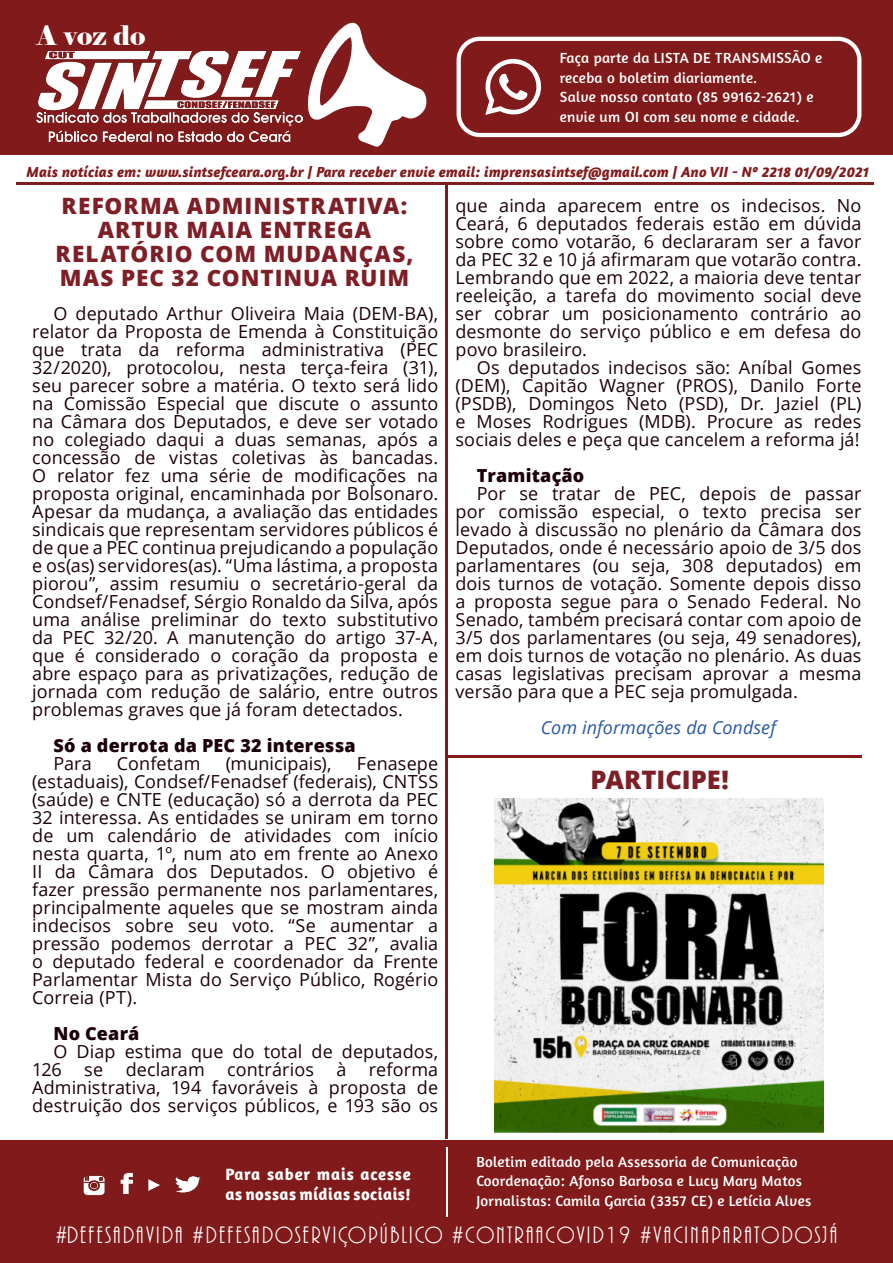
<style>
.page{position:relative;width:893px;height:1263px;background:#fff}
.page>*{position:absolute;margin:0;border:0;box-sizing:border-box;transform-origin:0 0}
.t1{font:26.85px "Elephant";color:#fff}
.t2{font:800 25.5px "Open Sans";color:#7e1f27}
.t3{font:24.6px "ARBONNIE";letter-spacing:.09em;color:#fff}
.t4{font:800 22.5px/24px "Open Sans";letter-spacing:.045em;color:#7e1f27;text-align:center}
.t5{font:18px/18px "Open Sans";letter-spacing:.005em;color:#1b0107;text-align:justify}
.t6{font:800 18px "Open Sans";letter-spacing:.01em;color:#1b0107}
.t7{font:italic 18px "Open Sans";letter-spacing:.005em;color:#2957a6}
.t8{font:700 16.8px/20.1px "Amaranth";letter-spacing:.03em;color:#fff}
.t9{font:15px/19.5px "Amaranth";letter-spacing:.02em;color:#fff}
.t10{font:italic 700 15px "Amaranth";letter-spacing:.01em;color:#811a1b}
</style>
<div class="page">
<div style="left:0;top:0;width:893px;height:154px;background:#811a1b"></div>
<svg style="left:307px;top:22px;width:120px;height:125px"></svg>
<div style="left:0;top:1140px;width:893px;height:123px;background:#811a1b"></div>
<img style="left:37px;top:51px;width:265px;height:90px">
<hr style="left:16px;top:182px;width:858px;height:2px;background:#811a1b">
<hr style="left:447px;top:755px;width:415px;height:2px;background:#811a1b">
<hr style="left:446px;top:185px;width:2px;height:954px;background:#811a1b">
<hr style="left:446px;top:1147px;width:2px;height:70px;background:#fff">
<img style="left:83px;top:1175px;width:22px;height:21px">
<img style="left:120px;top:1172px;width:13px;height:23px">
<img style="left:148px;top:1179px;width:12px;height:12px">
<img style="left:175px;top:1176px;width:26px;height:17px">
<div style="left:457px;top:37px;width:404px;height:100px;border:4px solid #fff;border-radius:21px"></div>
<svg style="left:485px;top:59px;width:57px;height:56px"></svg>
<img style="left:494px;top:799px;width:330px;height:334px">
<p class="t1" style="left:37px;top:18px;width:110px">A voz do</p>
<p class="t9" style="left:560px;top:48px;width:264px">Faça parte da LISTA DE TRANSMISSÃO e receba o boletim diariamente.</p>
<p class="t9" style="left:560px;top:87px;width:255px">Salve nosso contato (85 99162-2621) e envie um OI com seu nome e cidade.</p>
<p class="t10" style="left:26px;top:163px;width:844px">Mais notícias em: www.sintsefceara.org.br | Para receber envie email: imprensasintsef@gmail.com | Ano VII - Nº 2218 01/09/2021</p>
<p class="t4" style="left:56px;top:193px;width:359px">REFORMA ADMINISTRATIVA:<br>ARTUR MAIA ENTREGA<br>RELATÓRIO COM MUDANÇAS,<br>MAS PEC 32 CONTINUA RUIM</p>
<p class="t5" style="left:32px;top:304px;width:407px;text-indent:21px">O deputado Arthur Oliveira Maia (DEM-BA), relator da Proposta de Emenda à Constituição que trata da reforma administrativa (PEC 32/2020), protocolou, nesta terça-feira (31), seu parecer sobre a matéria. O texto será lido na Comissão Especial que discute o assunto na Câmara dos Deputados, e deve ser votado no colegiado daqui a duas semanas, após a concessão de vistas coletivas às bancadas.<br>O relator fez uma série de modificações na proposta original, encaminhada por Bolsonaro.<br>Apesar da mudança, a avaliação das entidades sindicais que representam servidores públicos é de que a PEC continua prejudicando a população e os(as) servidores(as). “Uma lástima, a proposta piorou”, assim resumiu o secretário-geral da Condsef/Fenadsef, Sérgio Ronaldo da Silva, após uma análise preliminar do texto substitutivo da PEC 32/20. A manutenção do artigo 37-A, que é considerado o coração da proposta e abre espaço para as privatizações, redução de jornada com redução de salário, entre outros problemas graves que já foram detectados.</p>
<p class="t6" style="left:54px;top:732px;width:304px">Só a derrota da PEC 32 interessa</p>
<p class="t5" style="left:54px;top:754px;width:40px">Para</p>
<p class="t5" style="left:117px;top:754px;width:85px">Confetam</p>
<p class="t5" style="left:226px;top:754px;width:107px">(municipais),</p>
<p class="t5" style="left:32px;top:754px;width:407px;text-indent:324px">Fenasepe (estaduais), Condsef/Fenadsef (federais), CNTSS (saúde) e CNTE (educação) só a derrota da PEC 32 interessa. As entidades se uniram em torno de um calendário de atividades com início nesta quarta, 1º, num ato em frente ao Anexo II da Câmara dos Deputados. O objetivo é fazer pressão permanente nos parlamentares, principalmente aqueles que se mostram ainda indecisos sobre seu voto. “Se aumentar a pressão podemos derrotar a PEC 32”, avalia o deputado federal e coordenador da Frente Parlamentar Mista do Serviço Público, Rogério Correia (PT).</p>
<p class="t6" style="left:54px;top:1020px;width:87px">No Ceará</p>
<p class="t5" style="left:32px;top:1042px;width:407px;text-indent:21px">O Diap estima que do total de deputados, 126 se declaram contrários à reforma Administrativa, 194 favoráveis à proposta de destruição dos serviços públicos, e 193 são os</p>
<p class="t8" style="left:225px;top:1163px;width:187px">Para saber mais acesse as nossas mídias sociais!</p>
<p class="t5" style="left:455px;top:196px;width:407px">que ainda aparecem entre os indecisos. No Ceará, 6 deputados federais estão em dúvida sobre como votarão, 6 declararam ser a favor da PEC 32 e 10 já afirmaram que votarão contra.<br>Lembrando que em 2022, a maioria deve tentar reeleição, a tarefa do movimento social deve ser cobrar um posicionamento contrário ao desmonte do serviço público e em defesa do povo brasileiro.</p>
<p class="t5" style="left:455px;top:358px;width:407px;text-indent:21px">Os deputados indecisos são: Aníbal Gomes (DEM), Capitão Wagner (PROS), Danilo Forte (PSDB), Domingos Neto (PSD), Dr. Jaziel (PL) e Moses Rodrigues (MDB). Procure as redes sociais deles e peça que cancelem a reforma já!</p>
<p class="t6" style="left:477px;top:462px;width:109px">Tramitação</p>
<p class="t5" style="left:455px;top:484px;width:407px;text-indent:21px">Por se tratar de PEC, depois de passar por comissão especial, o texto precisa ser levado à discussão no plenário da Câmara dos Deputados, onde é necessário apoio de 3/5 dos parlamentares (ou seja, 308 deputados) em dois turnos de votação. Somente depois disso a proposta segue para o Senado Federal. No Senado, também precisará contar com apoio de 3/5 dos parlamentares (ou seja, 49 senadores), em dois turnos de votação no plenário. As duas casas legislativas precisam aprovar a mesma versão para que a PEC seja promulgada.</p>
<p class="t7" style="left:541px;top:715px;width:237px">Com informações da Condsef</p>
<p class="t2" style="left:590px;top:760px;width:140px">PARTICIPE!</p>
<p class="t9" style="left:476px;top:1151px;width:323px">Boletim editado pela Assessoria de Comunicação</p>
<p class="t9" style="left:476px;top:1171px;width:327px">Coordenação: Afonso Barbosa e Lucy Mary Matos</p>
<p class="t9" style="left:476px;top:1190px;width:336px">Jornalistas: Camila Garcia (3357 CE) e Letícia Alves</p>
<p class="t3" style="left:56px;top:1222px;width:783px">#DEFESADAVIDA #DEFESADOSERVIÇOPÚBLICO #CONTRAACOVID19 #VACINAPARATODOSJÁ</p>
</div>
